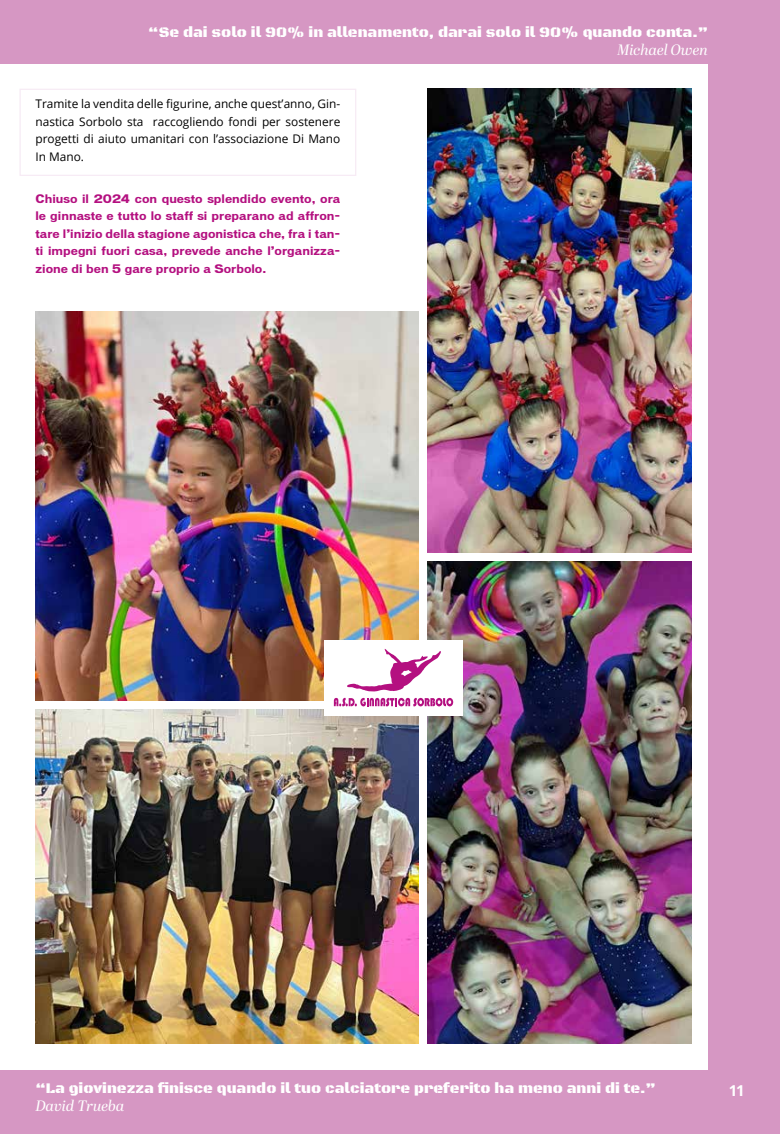
<style>
.page{position:relative;width:780px;height:1134px;background:#fff}
.page>*{position:absolute;margin:0;border:0;box-sizing:border-box;transform-origin:0 0}
.t1{font:15px "Black Ops One";color:#fff}
.t2{font:italic 15px "Abril Display";letter-spacing:-.005em;color:#fff}
.t3{font:700 15px "Open Sans";color:#fff}
.t4{font:11.88px/17.5px "Open Sans";color:#000;text-align:justify}
.t5{font:700 11.25px/17.5px "Vonnes";color:#b41080;text-align:justify}
</style>
<div class="page">
<div style="left:0;top:0;width:780px;height:64px;background:#d697c3"></div>
<div style="left:0;top:1070px;width:780px;height:64px;background:#d697c3"></div>
<div style="left:708px;top:0;width:72px;height:1134px;background:#d697c3"></div>
<img style="left:35px;top:312px;width:383px;height:388px">
<img style="left:427px;top:89px;width:264px;height:464px">
<div style="left:19px;top:89px;width:337px;height:87px;border:1px solid #f7ebf5"></div>
<img style="left:35px;top:710px;width:383px;height:334px">
<img style="left:427px;top:562px;width:264px;height:482px">
<div style="left:324px;top:640px;width:138px;height:76px;background:#fff"></div>
<svg style="left:347px;top:649px;width:94px;height:42px"></svg>
<svg style="left:334px;top:698px;width:119px;height:8px"></svg>
<h1 class="t1" style="left:148px;top:23px;width:561px">“Se dai solo il 90% in allenamento, darai solo il 90% quando conta.”</h1>
<h1 class="t2" style="left:617px;top:39px;width:92px">Michael Owen</h1>
<p class="t4" style="left:35px;top:95px;width:306px">Tramite la vendita delle figurine, anche quest’anno, Gin&shy;nastica Sorbolo sta raccogliendo fondi per sostenere progetti di aiuto umanitari con l’associazione Di Mano In Mano.</p>
<p class="t5" style="left:35px;top:190px;width:306px">Chiuso il 2024 con questo splendido evento, ora le ginnaste e tutto lo staff si preparano ad affron&shy;tare l’inizio della stagione agonistica che, fra i tan&shy;ti impegni fuori casa, prevede anche l’organizza&shy;zione di ben 5 gare proprio a Sorbolo.</p>
<h1 class="t1" style="left:35px;top:1079px;width:622px">“La giovinezza finisce quando il tuo calciatore preferito ha meno anni di te.”</h1>
<h1 class="t2" style="left:35px;top:1095px;width:90px">David Trueba</h1>
<h1 class="t3" style="left:728px;top:1080px;width:18px">11</h1>
</div>
